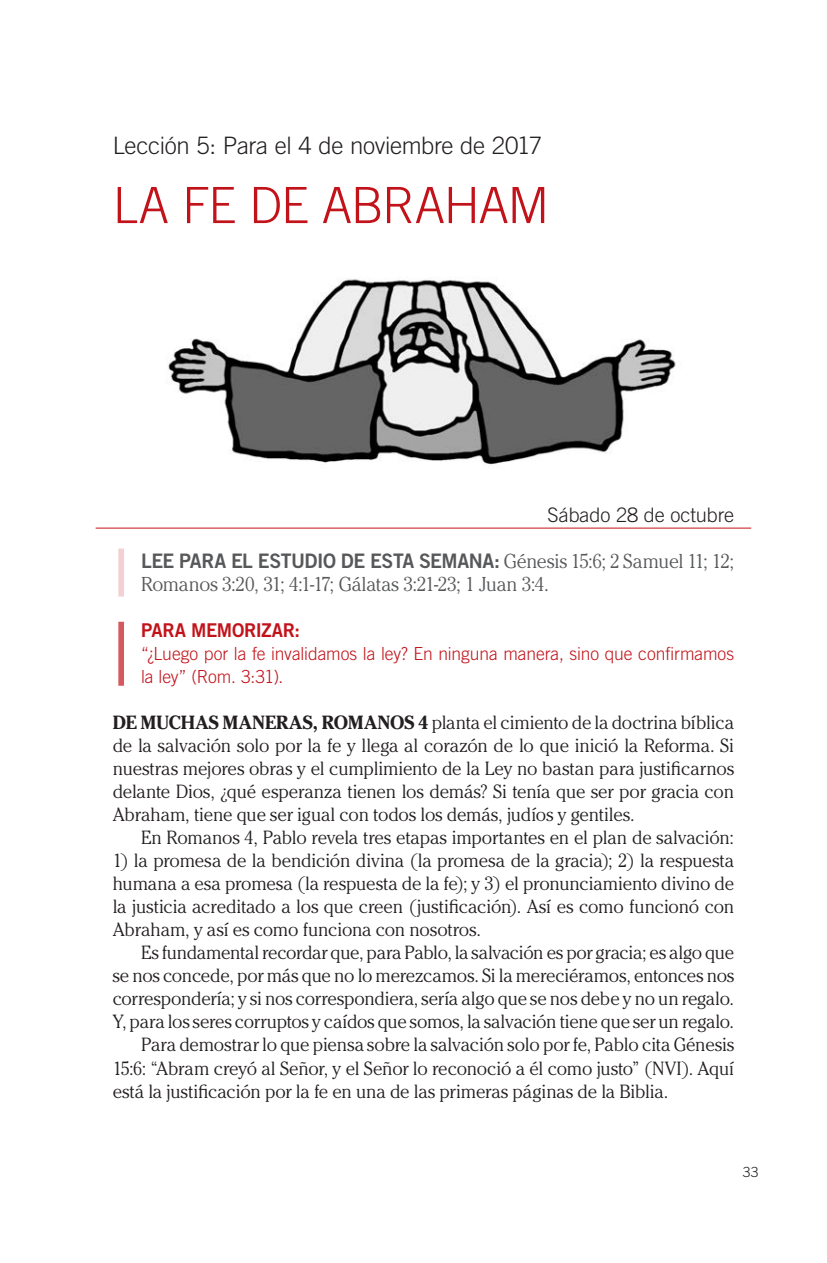
<style>
.page{position:relative;width:827px;height:1263px;background:#fff}
.page>*{position:absolute;margin:0;border:0;box-sizing:border-box;transform-origin:0 0}
._00_Título_Lección{font:300 50px "Trade Gothic LT Std";letter-spacing:-.03em;color:#c2131a}
._00_Inicio_Lección{font:300 24px "Trade Gothic LT Std";letter-spacing:-.015em;color:#231f20}
._01_Lee_para_el_estu{font:300 20px/23px "Cheltenham Std";letter-spacing:-.015em;color:#57585a}
._00_Fecha_SABADO{font:300 20px "Trade Gothic LT Std";letter-spacing:-.005em;color:#231f20}
._01_CUERPO{font:300 19px/23px "Cheltenham Std";letter-spacing:-.015em;color:#231f20;text-align:justify}
._01_CUERPO_1P{font:300 19px/23px "Cheltenham Std";letter-spacing:-.01em;color:#231f20;text-align:justify}
._01_Para_Memorizar{font:19px "Trade Gothic LT Std Bd 2";letter-spacing:-.015em;color:#c2131a}
._02_Versículo_2L{font:300 18px/23px "Trade Gothic LT Std";color:#c2131a}
.t1{font:300 14px "Trade Gothic LT Std";color:#231f20}
.s1{font-family:"Trade Gothic LT Std Bd 2";font-weight:400}
.s2{font-weight:700}
</style>
<div class="page">
<hr style="left:96px;top:528px;width:654px;height:1px;background:#c2131a">
<div style="left:118px;top:548px;width:6px;height:48px;background:#f3d0d1"></div>
<div style="left:118px;top:622px;width:6px;height:64px;background:#d45a5f"></div>
<img style="left:168px;top:279px;width:508px;height:186px">
<p class="_00_Inicio_Lección" style="left:113px;top:131px;width:431px">Lección 5: Para el 4 de noviembre de 2017</p>
<p class="_00_Título_Lección" style="left:113px;top:176px;width:438px">LA FE DE ABRAHAM</p>
<p class="_00_Fecha_SABADO" style="left:547px;top:503px;width:188px">Sábado 28 de octubre</p>
<p class="_01_Lee_para_el_estu" style="left:141px;top:549px;width:594px"><span class="s1">LEE PARA EL ESTUDIO DE ESTA SEMANA:</span> Génesis 15:6; 2 Samuel 11; 12;<br>Romanos 3:20, 31; 4:1-17; Gálatas 3:21-23; 1 Juan 3:4.</p>
<p class="_01_Para_Memorizar" style="left:141px;top:618px;width:161px">PARA MEMORIZAR:</p>
<p class="_02_Versículo_2L" style="left:141px;top:642px;width:594px">“¿Luego por la fe invalidamos la ley? En ninguna manera, sino que confirmamos la ley” (Rom. 3:31).</p>
<p class="_01_CUERPO_1P" style="left:113px;top:711px;width:622px"><span class="s2">DE MUCHAS MANERAS, ROMANOS 4</span> planta el cimiento de la doctrina bíblica de la salvación solo por la fe y llega al corazón de lo que inició la Reforma. Si nuestras mejores obras y el cumplimiento de la Ley no bastan para justificarnos delante Dios, ¿qué esperanza tienen los demás? Si tenía que ser por gracia con Abraham, tiene que ser igual con todos los demás, judíos y gentiles.</p>
<p class="_01_CUERPO" style="left:141px;top:826px;width:594px">En Romanos 4, Pablo revela tres etapas importantes en el plan de salvación:</p>
<p class="_01_CUERPO" style="left:113px;top:849px;width:622px">1) la promesa de la bendición divina (la promesa de la gracia); 2) la respuesta humana a esa promesa (la respuesta de la fe); y 3) el pronunciamiento divino de la justicia acreditado a los que creen (justificación). Así es como funcionó con Abraham, y así es como funciona con nosotros.</p>
<p class="_01_CUERPO" style="left:113px;top:941px;width:622px;text-indent:28px">Es fundamental recordar que, para Pablo, la salvación es por gracia; es algo que se nos concede, por más que no lo merezcamos. Si la mereciéramos, entonces nos correspondería; y si nos correspondiera, sería algo que se nos debe y no un regalo.<br>Y, para los seres corruptos y caídos que somos, la salvación tiene que ser un regalo.</p>
<p class="_01_CUERPO" style="left:113px;top:1033px;width:622px;text-indent:28px">Para demostrar lo que piensa sobre la salvación solo por fe, Pablo cita Génesis 15:6: “Abram creyó al Señor, y el Señor lo reconoció a él como justo” (NVI). Aquí está la justificación por la fe en una de las primeras páginas de la Biblia.</p>
<p class="t1" style="left:742px;top:1163px;width:18px">33</p>
</div>
